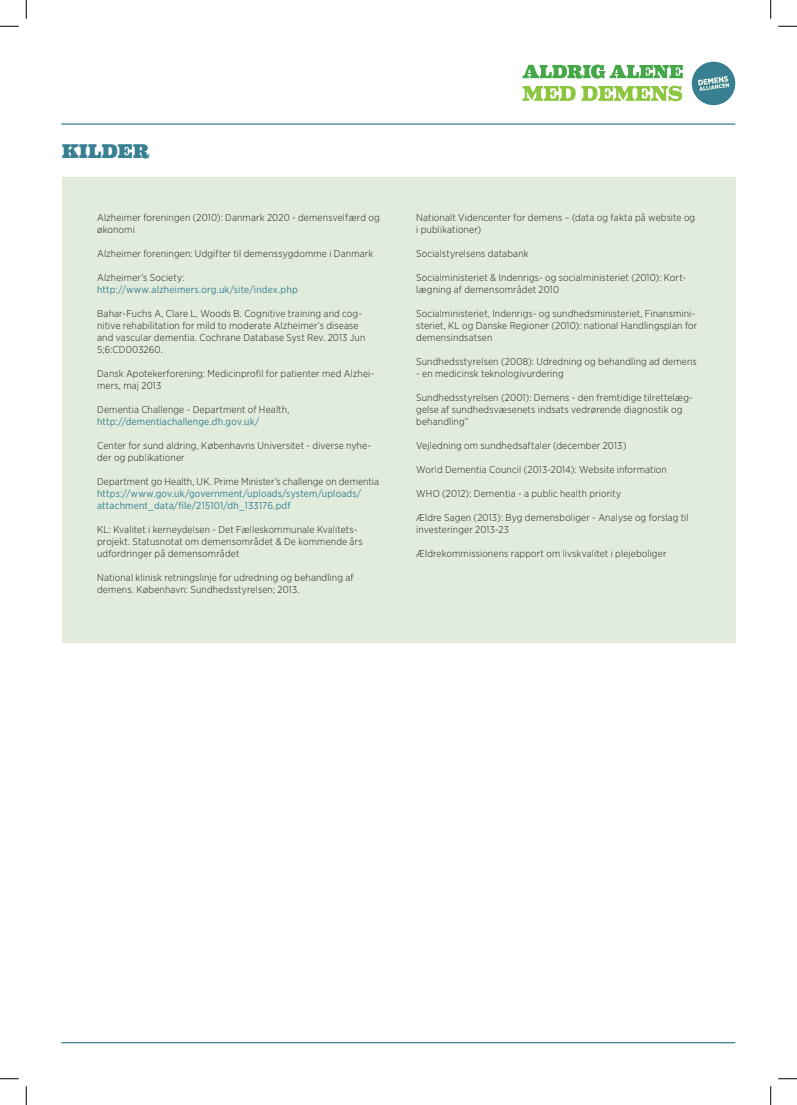
<style>
.page{position:relative;width:797px;height:1105px;background:#fff}
.page>*{position:absolute;margin:0;border:0;box-sizing:border-box;transform-origin:0 0}
.Overskrift{font:900 20px "Eames Century Modern";letter-spacing:.02em;color:#377f91}
.Brød{font:300 10px/12px "Gotham Narrow";letter-spacing:.015em;color:#231f20}
.Brød-2{font:10px/12px "Gotham Narrow";letter-spacing:.015em;color:#377f91}
.s1{font-weight:300;color:#231f20}
</style>
<div class="page">
<div style="left:62px;top:177px;width:673px;height:466px;background:#e1ecdc"></div>
<hr style="left:61px;top:1042px;width:674px;height:1px;background:#377f91">
<svg style="left:522px;top:65px;width:161px;height:14px"></svg>
<svg style="left:522px;top:86px;width:53px;height:15px"></svg>
<svg style="left:581px;top:86px;width:101px;height:15px"></svg>
<div style="left:691px;top:62px;width:44px;height:43px;background:#377f91;border-radius:50%"></div>
<svg style="left:698px;top:76px;width:31px;height:15px"></svg>
<hr style="left:61px;top:123px;width:674px;height:2px;background:#377f91">
<svg style="left:0;top:25px;width:19px;height:2px"></svg>
<svg style="left:778px;top:25px;width:19px;height:2px"></svg>
<svg style="left:0;top:1078px;width:19px;height:1px"></svg>
<svg style="left:778px;top:1078px;width:19px;height:1px"></svg>
<svg style="left:25px;top:0;width:2px;height:19px"></svg>
<svg style="left:25px;top:1086px;width:2px;height:19px"></svg>
<svg style="left:770px;top:0;width:1px;height:19px"></svg>
<svg style="left:770px;top:1086px;width:1px;height:19px"></svg>
<p class="Overskrift" style="left:62px;top:136px;width:89px">KILDER</p>
<p class="Brød" style="left:97px;top:211px;width:284px">Alzheimer foreningen (2010): Danmark 2020 - demensvelfærd og økonomi</p>
<p class="Brød" style="left:97px;top:247px;width:278px">Alzheimer foreningen: Udgifter til demenssygdomme i Danmark</p>
<p class="Brød-2" style="left:97px;top:271px;width:202px"><span class="s1">Alzheimer’s Society: </span>http://www.alzheimers.org.uk/site/index.php</p>
<p class="Brød" style="left:97px;top:307px;width:270px">Bahar-Fuchs A, Clare L, Woods B. Cognitive training and cog&shy;nitive rehabilitation for mild to moderate Alzheimer’s disease and vascular dementia. Cochrane Database Syst Rev. 2013 Jun 5;6:CD003260.</p>
<p class="Brød" style="left:97px;top:367px;width:279px">Dansk Apotekerforening: Medicinprofil for patienter med Alzhei&shy;mers, maj 2013</p>
<p class="Brød" style="left:97px;top:403px;width:194px">Dementia Challenge - Department of Health,</p>
<p class="Brød-2" style="left:97px;top:415px;width:164px">http://dementiachallenge.dh.gov.uk/</p>
<p class="Brød" style="left:97px;top:439px;width:275px">Center for sund aldring, Københavns Universitet - diverse nyhe&shy;der og publikationer</p>
<p class="Brød" style="left:97px;top:475px;width:283px">Department go Health, UK. Prime Minister’s challenge on dementia</p>
<p class="Brød-2" style="left:97px;top:487px;width:265px">https://www.gov.uk/government/uploads/system/uploads/ attachment_data/file/215101/dh_133176.pdf</p>
<p class="Brød" style="left:97px;top:523px;width:267px">KL: Kvalitet i kerneydelsen - Det Fælleskommunale Kvalitets&shy;projekt. Statusnotat om demensområdet &amp; De kommende års udfordringer på demensområdet</p>
<p class="Brød" style="left:97px;top:571px;width:258px">National klinisk retningslinje for udredning og behandling af demens. København: Sundhedsstyrelsen; 2013.</p>
<p class="Brød" style="left:416px;top:211px;width:280px">Nationalt Videncenter for demens – (data og fakta på website og i publikationer)</p>
<p class="Brød" style="left:416px;top:247px;width:114px">Socialstyrelsens databank</p>
<p class="Brød" style="left:416px;top:271px;width:271px">Socialministeriet &amp; Indenrigs- og socialministeriet (2010): Kort&shy;lægning af demensområdet 2010</p>
<p class="Brød" style="left:416px;top:307px;width:282px">Socialministeriet, Indenrigs- og sundhedsministeriet, Finansmini&shy;steriet, KL og Danske Regioner (2010): national Handlingsplan for demensindsatsen</p>
<p class="Brød" style="left:416px;top:355px;width:282px">Sundhedsstyrelsen (2008): Udredning og behandling ad demens</p>
<p class="Brød" style="left:416px;top:367px;width:149px">- en medicinsk teknologivurdering</p>
<p class="Brød" style="left:416px;top:391px;width:278px">Sundhedsstyrelsen (2001): Demens - den fremtidige tilrettelæg&shy;gelse af sundhedsvæsenets indsats vedrørende diagnostik og behandling”</p>
<p class="Brød" style="left:416px;top:439px;width:212px">Vejledning om sundhedsaftaler (december 2013)</p>
<p class="Brød" style="left:416px;top:463px;width:252px">World Dementia Council (2013-2014): Website information</p>
<p class="Brød" style="left:416px;top:487px;width:206px">WHO (2012): Dementia - a public health priority</p>
<p class="Brød" style="left:416px;top:511px;width:274px">Ældre Sagen (2013): Byg demensboliger - Analyse og forslag til investeringer 2013-23</p>
<p class="Brød" style="left:416px;top:547px;width:252px">Ældrekommissionens rapport om livskvalitet i plejeboliger</p>
</div>
